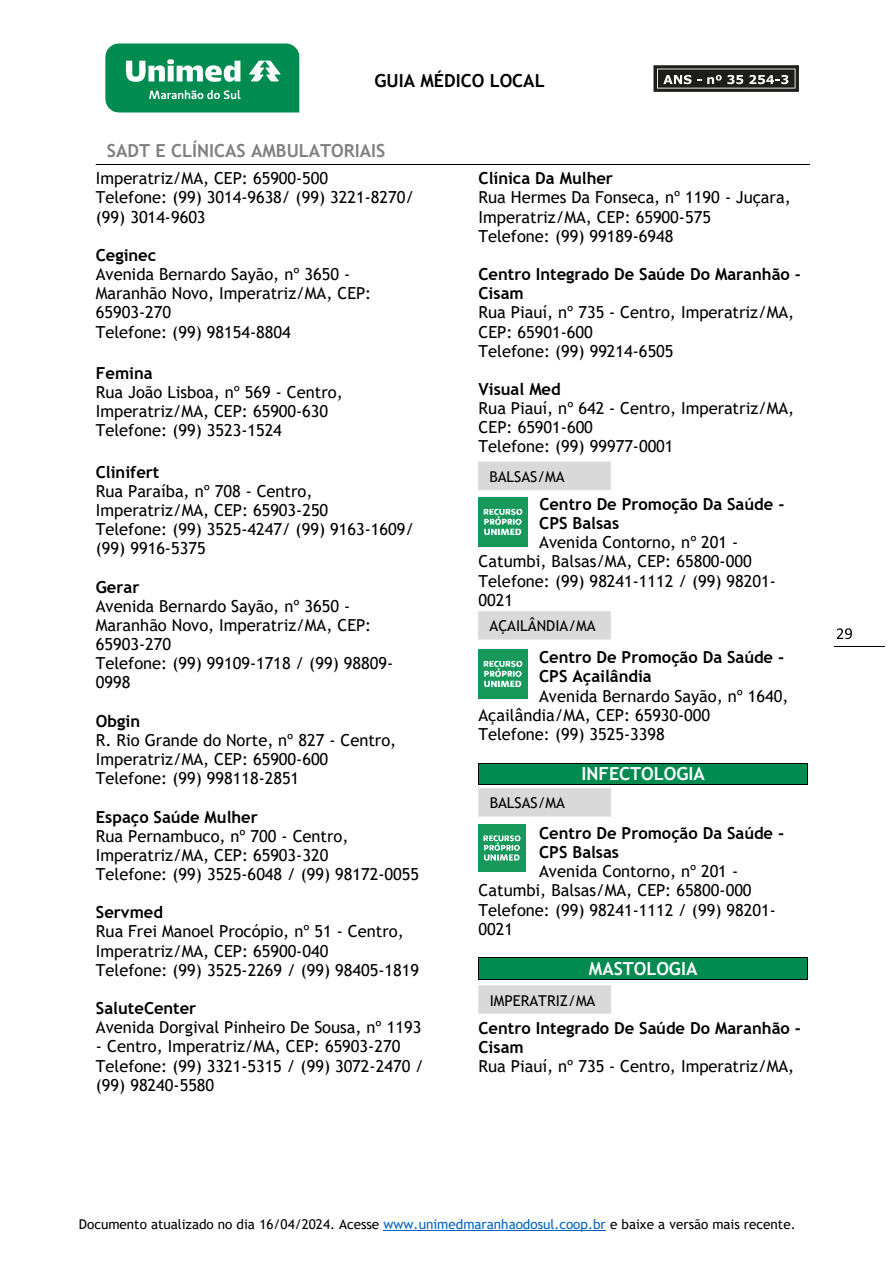
<style>
.page{position:relative;width:893px;height:1263px;background:#fff}
.page>*{position:absolute;margin:0;border:0;box-sizing:border-box;transform-origin:0 0}
.t1{font:700 18px "Trebuchet MS";color:#808080}
.t2{font:700 18px "Trebuchet MS";color:#fff}
.t3{font:700 18px "Trebuchet MS";color:#000}
.t4{font:16.5px/19.2px "Trebuchet MS";color:#000}
.t5{font:700 16.5px/19px "Trebuchet MS";color:#000}
.t6{font:15px "Trebuchet MS";color:#000}
.t7{font:13.5px "Trebuchet MS";color:#000}
.s1{color:#0563c1}
</style>
<div class="page">
<hr style="left:96px;top:164px;width:714px;height:1px;background:#000">
<svg style="left:837px;top:628px;width:15px;height:11px"></svg>
<hr style="left:834px;top:646px;width:50px;height:1px;background:#000">
<hr style="left:383px;top:1230px;width:223px;height:1px;background:#0563c1">
<div style="left:479px;top:763px;width:328px;height:21px;background:#008c50"></div>
<hr style="left:479px;top:763px;width:328px;height:1px;background:#000">
<hr style="left:479px;top:784px;width:328px;height:1px;background:#000">
<svg style="left:807px;top:763px;width:1px;height:22px"></svg>
<div style="left:479px;top:958px;width:328px;height:21px;background:#008c50"></div>
<hr style="left:479px;top:958px;width:328px;height:1px;background:#000">
<hr style="left:479px;top:979px;width:328px;height:1px;background:#000">
<svg style="left:807px;top:958px;width:1px;height:22px"></svg>
<div style="left:478px;top:611px;width:133px;height:29px;background:#d9d9d9;border:1px solid #e7e6e6"></div>
<div style="left:478px;top:788px;width:133px;height:29px;background:#d9d9d9;border:1px solid #e7e6e6"></div>
<div style="left:478px;top:985px;width:133px;height:29px;background:#d9d9d9;border:1px solid #e7e6e6"></div>
<div style="left:478px;top:461px;width:133px;height:29px;background:#d9d9d9;border:1px solid #e7e6e6"></div>
<img style="left:478px;top:824px;width:48px;height:48px">
<img style="left:478px;top:497px;width:50px;height:49px">
<img style="left:478px;top:649px;width:50px;height:49px">
<svg style="left:105px;top:43px;width:195px;height:70px;background:#2ca06e"></svg>
<svg style="left:654px;top:65px;width:145px;height:27px;background:#494948"></svg>
<p class="t3" style="left:374px;top:69px;width:172px">GUIA MÉDICO LOCAL</p>
<p class="t1" style="left:107px;top:139px;width:280px">SADT E CLÍNICAS AMBULATORIAIS</p>
<p class="t4" style="left:96px;top:169px;width:320px">Imperatriz/MA, CEP: 65900-500<br>Telefone: (99) 3014-9638/ (99) 3221-8270/ (99) 3014-9603</p>
<p class="t5" style="left:96px;top:245px;width:62px">Ceginec</p>
<p class="t4" style="left:96px;top:264px;width:277px">Avenida Bernardo Sayão, nº 3650 -<br>Maranhão Novo, Imperatriz/MA, CEP:<br>65903-270<br>Telefone: (99) 98154-8804</p>
<p class="t5" style="left:96px;top:363px;width:58px">Femina</p>
<p class="t4" style="left:96px;top:383px;width:249px">Rua João Lisboa, nº 569 - Centro,<br>Imperatriz/MA, CEP: 65900-630<br>Telefone: (99) 3523-1524</p>
<p class="t5" style="left:96px;top:462px;width:65px">Clinifert</p>
<p class="t4" style="left:96px;top:481px;width:320px">Rua Paraíba, nº 708 - Centro,<br>Imperatriz/MA, CEP: 65903-250<br>Telefone: (99) 3525-4247/ (99) 9163-1609/ (99) 9916-5375</p>
<p class="t5" style="left:96px;top:577px;width:45px">Gerar</p>
<p class="t4" style="left:96px;top:596px;width:299px">Avenida Bernardo Sayão, nº 3650 -<br>Maranhão Novo, Imperatriz/MA, CEP:<br>65903-270<br>Telefone: (99) 99109-1718 / (99) 98809-<br>0998</p>
<p class="t5" style="left:96px;top:711px;width:46px">Obgin</p>
<p class="t4" style="left:96px;top:730px;width:302px">R. Rio Grande do Norte, nº 827 - Centro,<br>Imperatriz/MA, CEP: 65900-600<br>Telefone: (99) 998118-2851</p>
<p class="t5" style="left:96px;top:807px;width:163px">Espaço Saúde Mulher</p>
<p class="t4" style="left:96px;top:826px;width:325px">Rua Pernambuco, nº 700 - Centro,<br>Imperatriz/MA, CEP: 65903-320<br>Telefone: (99) 3525-6048 / (99) 98172-0055</p>
<p class="t5" style="left:96px;top:903px;width:69px">Servmed</p>
<p class="t4" style="left:96px;top:922px;width:325px">Rua Frei Manoel Procópio, nº 51 - Centro,<br>Imperatriz/MA, CEP: 65900-040<br>Telefone: (99) 3525-2269 / (99) 98405-1819</p>
<p class="t5" style="left:96px;top:999px;width:102px">SaluteCenter</p>
<p class="t4" style="left:96px;top:1018px;width:327px">Avenida Dorgival Pinheiro De Sousa, nº 1193</p>
<p class="t4" style="left:96px;top:1037px;width:330px">- Centro, Imperatriz/MA, CEP: 65903-270<br>Telefone: (99) 3321-5315 / (99) 3072-2470 / (99) 98240-5580</p>
<p class="t5" style="left:479px;top:169px;width:136px">Clínica Da Mulher</p>
<p class="t4" style="left:479px;top:188px;width:314px">Rua Hermes Da Fonseca, nº 1190 - Juçara,<br>Imperatriz/MA, CEP: 65900-575<br>Telefone: (99) 99189-6948</p>
<p class="t5" style="left:479px;top:264px;width:324px">Centro Integrado De Saúde Do Maranhão -<br>Cisam</p>
<p class="t4" style="left:479px;top:303px;width:317px">Rua Piauí, nº 735 - Centro, Imperatriz/MA,<br>CEP: 65901-600<br>Telefone: (99) 99214-6505</p>
<p class="t5" style="left:479px;top:380px;width:84px">Visual Med</p>
<p class="t4" style="left:479px;top:398px;width:317px">Rua Piauí, nº 642 - Centro, Imperatriz/MA,<br>CEP: 65901-600<br>Telefone: (99) 99977-0001</p>
<p class="t6" style="left:489px;top:467px;width:77px">BALSAS/MA</p>
<p class="t5" style="left:539px;top:495px;width:247px">Centro De Promoção Da Saúde -<br>CPS Balsas</p>
<p class="t4" style="left:479px;top:533px;width:299px;text-indent:61px">Avenida Contorno, nº 201 -<br>Catumbi, Balsas/MA, CEP: 65800-000<br>Telefone: (99) 98241-1112 / (99) 98201-<br>0021</p>
<p class="t6" style="left:490px;top:616px;width:108px">AÇAILÂNDIA/MA</p>
<p class="t5" style="left:539px;top:648px;width:247px">Centro De Promoção Da Saúde -<br>CPS Açailândia</p>
<p class="t4" style="left:479px;top:686px;width:312px;text-indent:61px">Avenida Bernardo Sayão, nº 1640,<br>Açailândia/MA, CEP: 65930-000<br>Telefone: (99) 3525-3398</p>
<p class="t2" style="left:582px;top:763px;width:125px">INFECTOLOGIA</p>
<p class="t6" style="left:490px;top:794px;width:77px">BALSAS/MA</p>
<p class="t5" style="left:539px;top:824px;width:247px">Centro De Promoção Da Saúde -<br>CPS Balsas</p>
<p class="t4" style="left:478px;top:862px;width:299px;text-indent:61px">Avenida Contorno, nº 201 -<br>Catumbi, Balsas/MA, CEP: 65800-000<br>Telefone: (99) 98241-1112 / (99) 98201-<br>0021</p>
<p class="t2" style="left:589px;top:958px;width:110px">MASTOLOGIA</p>
<p class="t6" style="left:490px;top:991px;width:107px">IMPERATRIZ/MA</p>
<p class="t5" style="left:479px;top:1018px;width:324px">Centro Integrado De Saúde Do Maranhão -<br>Cisam</p>
<p class="t4" style="left:479px;top:1056px;width:317px">Rua Piauí, nº 735 - Centro, Imperatriz/MA,</p>
<p class="t7" style="left:79px;top:1215px;width:718px">Documento atualizado no dia 16/04/2024. Acesse <span class="s1">www.unimedmaranhaodosul.coop.br</span> e baixe a versão mais recente.</p>
</div>
